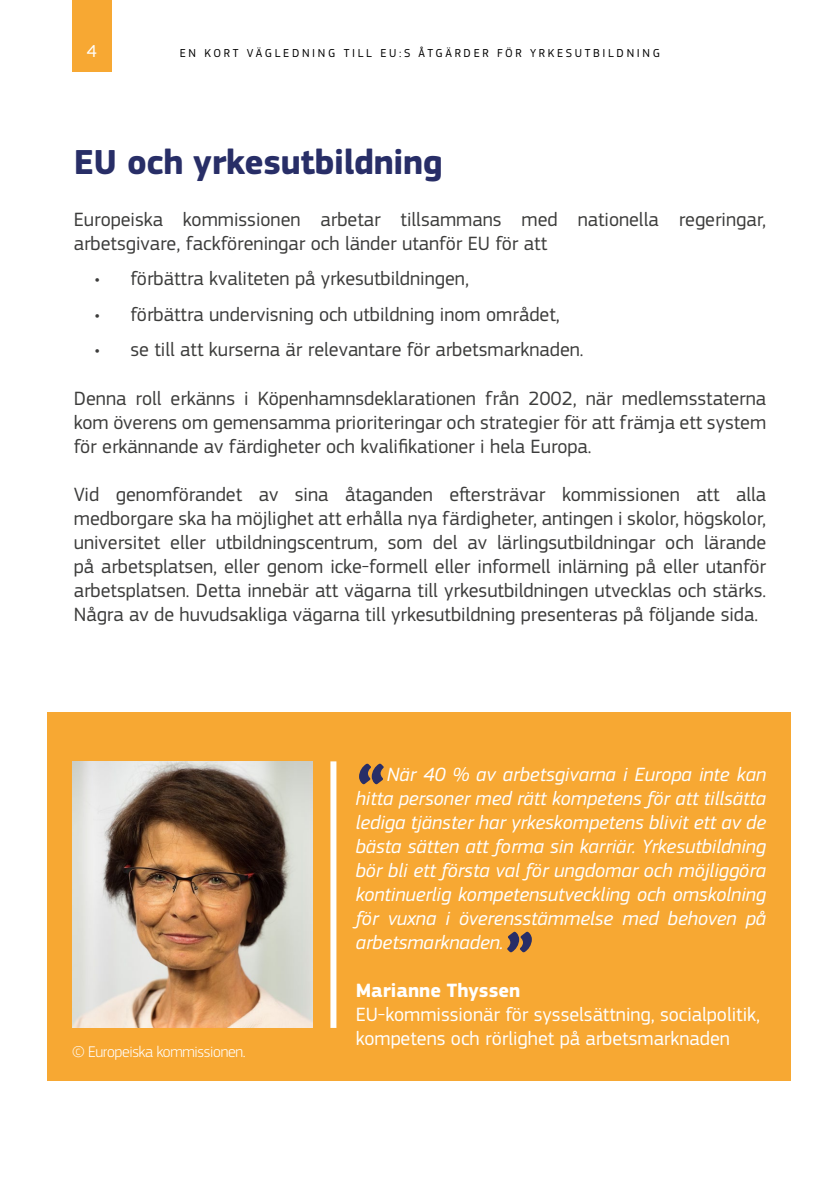
<style>
.page{position:relative;width:840px;height:1191px;background:#fff}
.page>*{position:absolute;margin:0;border:0;box-sizing:border-box;transform-origin:0 0}
.Body_text{font:700 66px "EC Square Sans Pro";color:#282e67}
.section_heading{font:700 36px "EC Square Sans Pro";letter-spacing:-.01em;color:#282e67}
.Body_text-2{font:20px/24px "EC Square Sans Pro";color:#3c3c3b;text-align:justify}
.Body_text-3{font:italic 20px/24px "EC Square Sans Pro";color:#fff;text-align:justify}
.Body_text-4{font:20px/24px "EC Square Sans Pro";color:#fff}
.Body_text-5{font:700 20px "EC Square Sans Pro";color:#fff}
.t1{font:18px "EC Square Sans Pro";color:#fff}
.plem{font:300 16px "EC Square Sans Pro";letter-spacing:-.02em;color:#fff}
.t2{font:12px "EC Square Sans Pro";letter-spacing:.22em;color:#000}
</style>
<div class="page">
<div style="left:72px;top:0;width:40px;height:72px;background:#f7a833"></div>
<div style="left:47px;top:711px;width:743px;height:369px;background:#f7a833"></div>
<img style="left:72px;top:761px;width:240px;height:267px">
<div style="left:330px;top:761px;width:6px;height:267px;background:#fff"></div>
<p class="t1" style="left:87px;top:40px;width:12px">4</p>
<p class="t2" style="left:180px;top:46px;width:481px">EN KORT VÄGLEDNING TILL EU:S ÅTGÄRDER FÖR YRKESUTBILDNING</p>
<h2 class="section_heading" style="left:74px;top:140px;width:370px">EU och yrkesutbildning</h2>
<p class="Body_text-2" style="left:74px;top:207px;width:693px">Europeiska kommissionen arbetar tillsammans med nationella regeringar, arbetsgivare, fackföreningar och länder utanför EU för att</p>
<p class="Body_text-2" style="left:94px;top:267px;width:375px">• förbättra kvaliteten på yrkesutbildningen,</p>
<p class="Body_text-2" style="left:94px;top:302px;width:466px">• förbättra undervisning och utbildning inom området,</p>
<p class="Body_text-2" style="left:94px;top:337px;width:490px">• se till att kurserna är relevantare för arbetsmarknaden.</p>
<p class="Body_text-2" style="left:74px;top:386px;width:693px">Denna roll erkänns i Köpenhamnsdeklarationen från 2002, när medlemsstaterna kom överens om gemensamma prioriteringar och strategier för att främja ett system för erkännande av färdigheter och kvalifikationer i hela Europa.</p>
<p class="Body_text-2" style="left:74px;top:482px;width:693px">Vid genomförandet av sina åtaganden eftersträvar kommissionen att alla medborgare ska ha möjlighet att erhålla nya färdigheter, antingen i skolor, högskolor, universitet eller utbildningscentrum, som del av lärlingsutbildningar och lärande på arbetsplatsen, eller genom icke-formell eller informell inlärning på eller utanför arbetsplatsen. Detta innebär att vägarna till yrkesutbildningen utvecklas och stärks.<br>Några av de huvudsakliga vägarna till yrkesutbildning presenteras på följande sida.</p>
<p class="plem" style="left:72px;top:1042px;width:175px">© Europeiska kommissionen.</p>
<p class="Body_text" style="left:355px;top:750px;width:33px">“</p>
<p class="Body_text-3" style="left:355px;top:762px;width:412px;text-indent:31px">När 40 % av arbetsgivarna i Europa inte kan hitta personer med rätt kompetens för att tillsätta lediga tjänster har yrkeskompetens blivit ett av de bästa sätten att forma sin karriär. Yrkesutbildning bör bli ett första val för ungdomar och möjliggöra kontinuerlig kompetensutveckling och omskolning för vuxna i överensstämmelse med behoven på arbetsmarknaden.</p>
<p class="Body_text" style="left:503px;top:918px;width:33px">”</p>
<p class="Body_text-5" style="left:355px;top:978px;width:166px">Marianne Thyssen</p>
<p class="Body_text-4" style="left:355px;top:1002px;width:405px">EU-kommissionär för sysselsättning, socialpolitik, kompetens och rörlighet på arbetsmarknaden</p>
</div>
